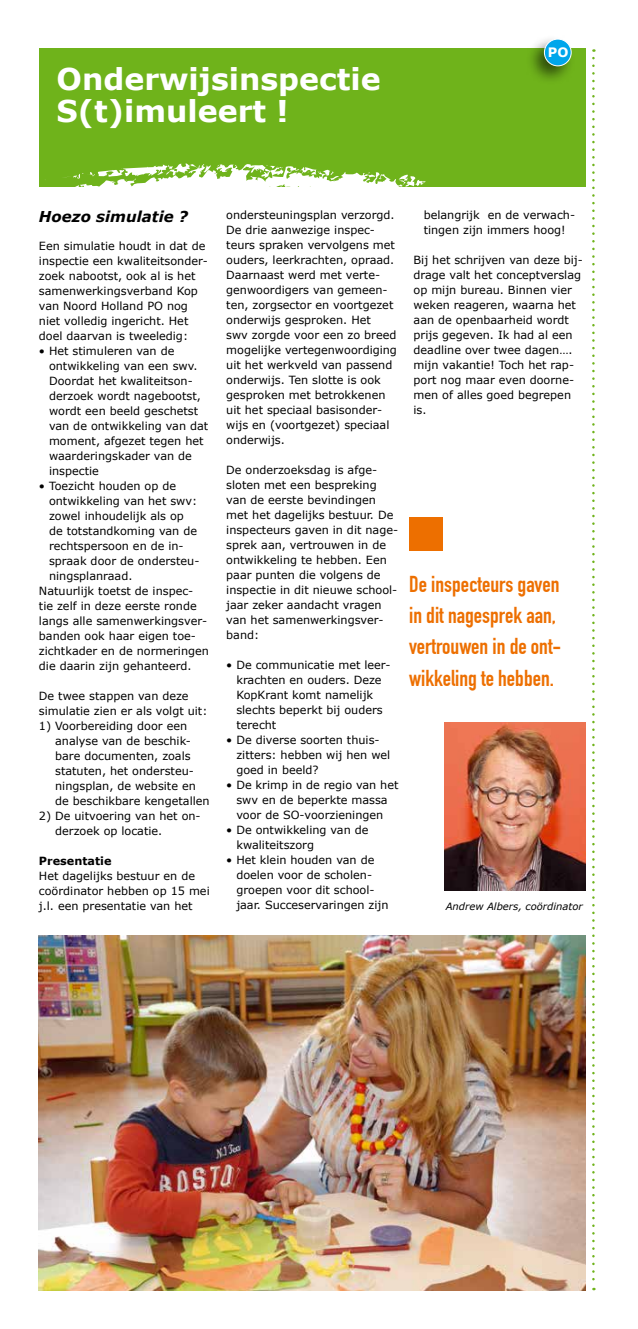
<style>
.page{position:relative;width:638px;height:1329px;background:#fff}
.page>*{position:absolute;margin:0;border:0;box-sizing:border-box;transform-origin:0 0}
.t1{font:700 30px/32.5px "Verdana";color:#fff}
.t2{font:22.5px/31.2px "DIN Engschrift";color:#ed6f00}
.t3{font:italic 700 15px "Verdana";color:#000}
.t4{font:700 13px "Verdana";color:#fff}
.t5{font:11.25px/15px "Verdana";color:#000}
.t6{font:700 11.25px "Verdana";color:#000}
.t7{font:italic 10px "Verdana";color:#000}
</style>
<div class="page">
<img style="left:39px;top:935px;width:547px;height:355px">
<div style="left:39px;top:48px;width:547px;height:139px;background:#6fb31b"></div>
<svg style="left:45px;top:163px;width:380px;height:24px"></svg>
<div style="left:525px;top:35px;width:51px;height:50px;background:#000;opacity:.55"></div>
<div style="left:544px;top:39px;width:27px;height:27px;background:#00a6eb;border-radius:50%"></div>
<div style="left:544px;top:39px;width:27px;height:27px;border:1px solid #fff;border-radius:50%"></div>
<svg style="left:592px;top:58px;width:2px;height:1232px"></svg>
<div style="left:409px;top:517px;width:34px;height:34px;background:#ed6f00"></div>
<img style="left:444px;top:723px;width:141px;height:168px">
<h1 class="t1" style="left:57px;top:63px;width:325px">Onderwijsinspectie<br>S(t)imuleert !</h1>
<p class="t4" style="left:548px;top:44px;width:22px">PO</p>
<h3 class="t3" style="left:39px;top:207px;width:151px">Hoezo simulatie ?</h3>
<p class="t5" style="left:39px;top:238px;width:170px">Een simulatie houdt in dat de inspectie een kwaliteitsonder&shy;zoek nabootst, ook al is het samenwerkingsverband Kop van Noord Holland PO nog niet volledig ingericht. Het doel daarvan is tweeledig:</p>
<p class="t5" style="left:49px;top:343px;width:161px;text-indent:-10px">• Het stimuleren van de ontwikkeling van een swv.<br>Doordat het kwaliteitson&shy;derzoek wordt nagebootst, wordt een beeld geschetst van de ontwikkeling van dat moment, afgezet tegen het waarderingskader van de inspectie</p>
<p class="t5" style="left:39px;top:478px;width:139px">• Toezicht houden op de</p>
<p class="t5" style="left:49px;top:493px;width:150px">ontwikkeling van het swv:</p>
<p class="t5" style="left:49px;top:508px;width:136px">zowel inhoudelijk als op</p>
<p class="t5" style="left:49px;top:523px;width:150px">de totstandkoming van de</p>
<p class="t5" style="left:49px;top:538px;width:136px">rechtspersoon en de in-</p>
<p class="t5" style="left:49px;top:553px;width:152px">spraak door de ondersteu-</p>
<p class="t5" style="left:49px;top:568px;width:85px">ningsplanraad.</p>
<p class="t5" style="left:39px;top:583px;width:156px">Natuurlijk toetst de inspec-</p>
<p class="t5" style="left:39px;top:598px;width:159px">tie zelf in deze eerste ronde</p>
<p class="t5" style="left:39px;top:613px;width:170px">langs alle samenwerkingsver-</p>
<p class="t5" style="left:39px;top:628px;width:158px">banden ook haar eigen toe-</p>
<p class="t5" style="left:39px;top:643px;width:172px">zichtkader en de normeringen</p>
<p class="t5" style="left:39px;top:658px;width:154px">die daarin zijn gehanteerd.</p>
<p class="t5" style="left:39px;top:688px;width:170px">De twee stappen van deze simulatie zien er als volgt uit:</p>
<p class="t5" style="left:55px;top:718px;width:156px;text-indent:-16px">1) Voorbereiding door een analyse van de beschik&shy;bare documenten, zoals statuten, het ondersteu&shy;ningsplan, de website en de beschikbare kengetallen</p>
<p class="t5" style="left:55px;top:808px;width:147px;text-indent:-16px">2) De uitvoering van het on&shy;derzoek op locatie.</p>
<p class="t6" style="left:39px;top:853px;width:74px">Presentatie</p>
<p class="t5" style="left:39px;top:868px;width:172px">Het dagelijks bestuur en de coördinator hebben op 15 mei j.l. een presentatie van het</p>
<p class="t5" style="left:226px;top:208px;width:172px">ondersteuningsplan verzorgd.<br>De drie aanwezige inspec&shy;teurs spraken vervolgens met ouders, leerkrachten, opraad.<br>Daarnaast werd met verte&shy;genwoordigers van gemeen&shy;ten, zorgsector en voortgezet onderwijs gesproken. Het<br>swv zorgde voor een zo breed mogelijke vertegenwoordiging uit het werkveld van passend onderwijs. Ten slotte is ook gesproken met betrokkenen uit het speciaal basisonder&shy;wijs en (voortgezet) speciaal onderwijs.</p>
<p class="t5" style="left:226px;top:463px;width:173px">De onderzoeksdag is afge&shy;sloten met een bespreking van de eerste bevindingen met het dagelijks bestuur. De inspecteurs gaven in dit nage&shy;sprek aan, vertrouwen in de ontwikkeling te hebben. Een paar punten die volgens de inspectie in dit nieuwe school&shy;jaar zeker aandacht vragen van het samenwerkingsver&shy;band:</p>
<p class="t5" style="left:236px;top:657px;width:156px;text-indent:-10px">• De communicatie met leer&shy;krachten en ouders. Deze<br>KopKrant komt namelijk slechts beperkt bij ouders terecht</p>
<p class="t5" style="left:236px;top:732px;width:155px;text-indent:-10px">• De diverse soorten thuis&shy;zitters: hebben wij hen wel goed in beeld?</p>
<p class="t5" style="left:226px;top:777px;width:174px;text-align:center">• De krimp in de regio van het swv en de beperkte massa voor de SO-voorzieningen</p>
<p class="t5" style="left:236px;top:822px;width:134px;text-indent:-10px">• De ontwikkeling van de kwaliteitszorg</p>
<p class="t5" style="left:236px;top:852px;width:154px;text-indent:-10px">• Het klein houden van de doelen voor de scholen&shy;groepen voor dit school&shy;jaar. Succeservaringen zijn</p>
<p class="t5" style="left:424px;top:207px;width:153px">belangrijk en de verwach&shy;tingen zijn immers hoog!</p>
<p class="t5" style="left:413px;top:252px;width:171px">Bij het schrijven van deze bij&shy;drage valt het conceptverslag op mijn bureau. Binnen vier weken reageren, waarna het aan de openbaarheid wordt prijs gegeven. Ik had al een deadline over twee dagen…. mijn vakantie! Toch het rap&shy;port nog maar even doorne&shy;men of alles goed begrepen is.</p>
<h2 class="t2" style="left:409px;top:568px;width:154px">De inspecteurs gaven in dit nagesprek aan, vertrouwen in de ont&shy;wikkeling te hebben.</h2>
<p class="t7" style="left:446px;top:899px;width:138px">Andrew Albers, coördinator</p>
</div>
